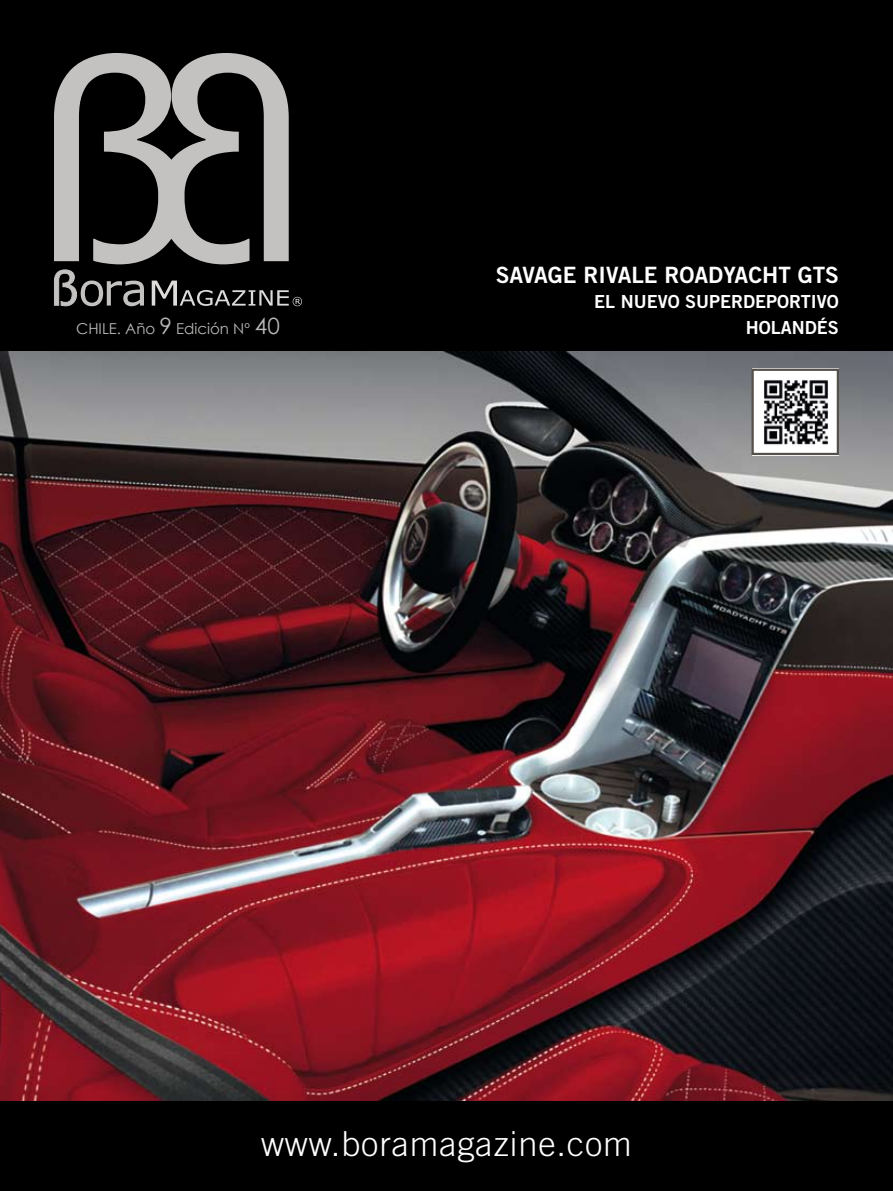
<style>
.page{position:relative;width:893px;height:1191px;background:#000}
.page>*{position:absolute;margin:0;border:0;box-sizing:border-box;transform-origin:0 0}
.t1{font:300 34.5px "Trade Gothic LT Std";letter-spacing:.025em;color:#fff}
.t2{font:22.5px "Trade Gothic LT Std Bd 2";color:#fff}
.t3{font:18px "Trade Gothic LT Std Bd 2";color:#fff}
.t4{font:15px "Century Gothic";color:#bbb9b7}
.s1{font-size:22.5px}
</style>
<div class="page">
<img style="left:0;top:351px;width:893px;height:749px">
<img style="left:754px;top:372px;width:82px;height:80px">
<div style="left:751px;top:369px;width:88px;height:86px;border:2px solid #56504b"></div>
<svg style="left:54px;top:53px;width:248px;height:253px"></svg>
<p class="t2" style="left:496px;top:260px;width:345px">SAVAGE RIVALE ROADYACHT GTS</p>
<p class="t3" style="left:594px;top:291px;width:246px">EL NUEVO SUPERDEPORTIVO</p>
<p class="t4" style="left:76px;top:320px;width:205px">CHILE. Año <span class="s1">9</span> Edición Nº <span class="s1">40</span></p>
<p class="t3" style="left:746px;top:317px;width:91px">HOLANDÉS</p>
<h1 class="t1" style="left:261px;top:1123px;width:372px">www.boramagazine.com</h1>
</div>
